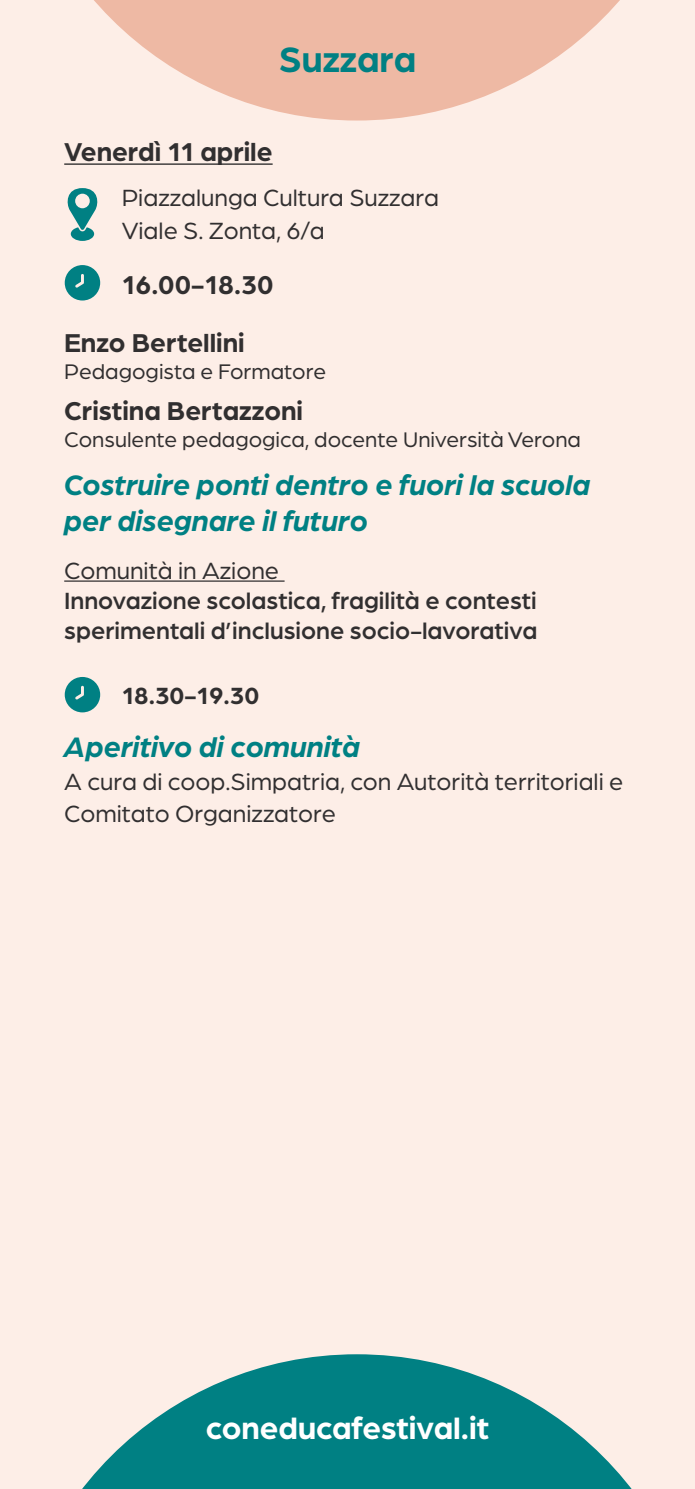
<style>
.page{position:relative;width:695px;height:1489px;background:#fff}
.page>*{position:absolute;margin:0;border:0;box-sizing:border-box;transform-origin:0 0}
.t1{font:700 37.5px "Arboria";color:#008083}
.t2{font:700 32.5px "Arboria";color:#fff}
.t3{font:italic 700 30px/36px "Arboria";color:#008083}
.t4{font:700 27.5px/58px "Arboria";color:#312f30}
.t5{font:25px/32.5px "Arboria";color:#312f30}
.t6{font:500 25px/30px "Arboria";color:#312f30}
.t7{font:700 25px "Arboria";color:#312f30}
.t8{font:22.5px "Arboria";color:#312f30}
</style>
<div class="page">
<div style="left:0;top:0;width:694px;height:1488px;background:#fdeee7"></div>
<svg style="left:94px;top:0;width:526px;height:120px;fill:#eeb9a4"></svg>
<svg style="left:83px;top:1354px;width:548px;height:134px;fill:#008083"></svg>
<hr style="left:64px;top:163px;width:208px;height:2px;background:#312f30">
<hr style="left:64px;top:580px;width:220px;height:1px;background:#312f30">
<svg style="left:65px;top:265px;width:35px;height:35px"></svg>
<svg style="left:67px;top:188px;width:31px;height:53px"></svg>
<svg style="left:65px;top:677px;width:35px;height:35px"></svg>
<h1 class="t1" style="left:279px;top:33px;width:139px">Suzzara</h1>
<p class="t4" style="left:64px;top:121px;width:210px">Venerdì 11 aprile</p>
<p class="t5" style="left:122px;top:181px;width:319px">Piazzalunga Cultura Suzzara<br>Viale S. Zonta, 6/a</p>
<p class="t4" style="left:64px;top:254px;width:211px;text-indent:58px">16.00-18.30<br>Enzo Bertellini</p>
<p class="t8" style="left:64px;top:357px;width:263px">Pedagogista e Formatore</p>
<p class="t4" style="left:64px;top:379px;width:240px">Cristina Bertazzoni</p>
<p class="t8" style="left:64px;top:424px;width:518px">Consulente pedagogica, docente Università Verona</p>
<p class="t3" style="left:64px;top:465px;width:527px">Costruire ponti dentro e fuori la scuola per disegnare il futuro</p>
<p class="t5" style="left:64px;top:553px;width:216px">Comunità in Azione</p>
<p class="t6" style="left:64px;top:584px;width:474px">Innovazione scolastica, fragilità e contesti sperimentali d’inclusione socio-lavorativa</p>
<p class="t7" style="left:122px;top:678px;width:139px">18.30-19.30</p>
<p class="t3" style="left:64px;top:727px;width:297px">Aperitivo di comunità</p>
<p class="t5" style="left:64px;top:764px;width:560px">A cura di coop.Simpatria, con Autorità territoriali e<br>Comitato Organizzatore</p>
<h2 class="t2" style="left:206px;top:1405px;width:285px">coneducafestival.it</h2>
</div>
